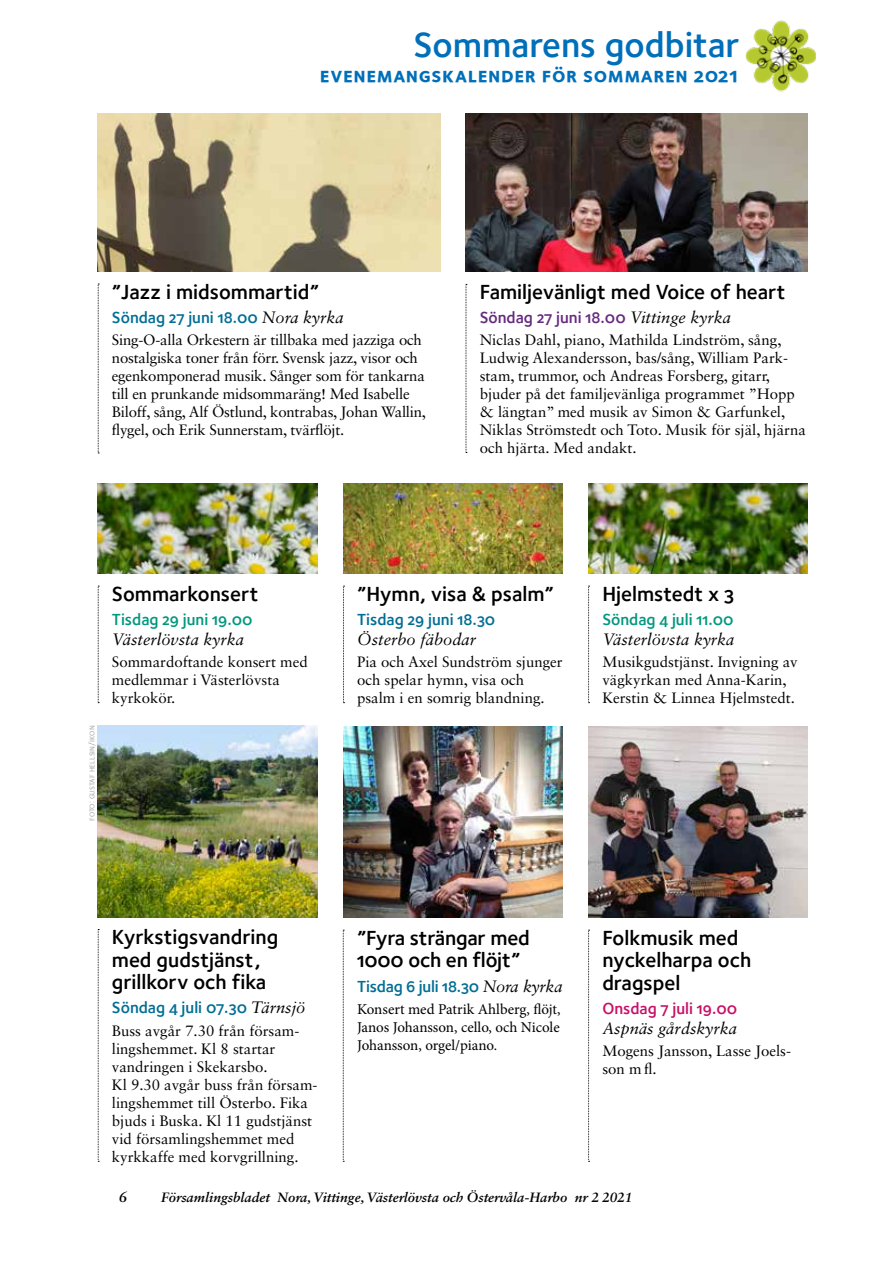
<style>
.page{position:relative;width:893px;height:1263px;background:#fff}
.page>*{position:absolute;margin:0;border:0;box-sizing:border-box;transform-origin:0 0}
.t1{font:36px "Foundry Sterling Demi OSF";color:#006fb9}
.t2{font:21px/22.5px "Foundry Sterling Demi OSF";color:#000}
.t3{font:21px "Foundry Sterling Bold Expert";letter-spacing:.025em;color:#006fb9}
.t4{font:600 21px "Foundry Sterling";color:#000}
.t5{font:16.5px "Foundry Sterling Demi OSF";color:#006e95}
.t6{font:italic 16.5px "Sabon LT Std";color:#000}
.t7{font:16.5px "Foundry Sterling Demi OSF";color:#00977f}
.t8{font:16.5px "Foundry Sterling Demi OSF";color:#66297d}
.t9{font:16.5px "Foundry Sterling Demi OSF";color:#c71066}
.t10{font:15px/18px "Sabon LT Std";color:#000}
.t11{font:15px/18px "Minion Pro";letter-spacing:-.005em;color:#000;text-align:justify}
.t12{font:italic 700 15px "Sabon LT Std";color:#000}
.t13{font:italic 700 13.5px "Sabon LT Std";color:#000}
.t14{font:9px "Foundry Sterling Book Expert";color:#9d9d9c}
.s1{font-family:"Sabon LT Std";font-style:italic;color:#000}
</style>
<div class="page">
<img style="left:745px;top:20px;width:71px;height:72px">
<img style="left:98px;top:114px;width:342px;height:158px">
<svg style="left:98px;top:284px;width:1px;height:170px"></svg>
<img style="left:466px;top:114px;width:342px;height:158px">
<svg style="left:466px;top:284px;width:1px;height:169px"></svg>
<svg style="left:343px;top:586px;width:2px;height:117px"></svg>
<svg style="left:588px;top:586px;width:2px;height:117px"></svg>
<svg style="left:98px;top:586px;width:1px;height:117px"></svg>
<img style="left:98px;top:484px;width:219px;height:90px">
<img style="left:343px;top:483px;width:220px;height:91px">
<img style="left:588px;top:483px;width:220px;height:91px">
<img style="left:98px;top:726px;width:219px;height:191px">
<svg style="left:343px;top:930px;width:1px;height:232px"></svg>
<svg style="left:98px;top:929px;width:1px;height:233px"></svg>
<svg style="left:588px;top:930px;width:2px;height:232px"></svg>
<img style="left:588px;top:726px;width:220px;height:192px">
<img style="left:343px;top:726px;width:220px;height:192px">
<h1 class="t1" style="left:413px;top:24px;width:328px">Sommarens godbitar</h1>
<h2 class="t3" style="left:320px;top:62px;width:419px">evenemangskalender för sommaren 2021</h2>
<h2 class="t2" style="left:112px;top:280px;width:209px">”Jazz i midsommartid”</h2>
<p class="t5" style="left:112px;top:308px;width:233px">Söndag 27 juni 18.00 <span class="s1">Nora kyrka</span></p>
<p class="t10" style="left:112px;top:331px;width:316px">Sing-O-alla Orkestern är tillbaka med jazziga och nostalgiska toner från förr. Svensk jazz, visor och egenkomponerad musik. Sånger som för tankarna till en prunkande midsommaräng! Med Isabelle Biloff, sång, Alf Östlund, kontrabas, Johan Wallin, flygel, och Erik Sunnerstam, tvärflöjt.</p>
<h2 class="t2" style="left:480px;top:280px;width:307px">Familjevänligt med Voice of heart</h2>
<p class="t8" style="left:480px;top:307px;width:253px">Söndag 27 juni 18.00 <span class="s1">Vittinge kyrka</span></p>
<p class="t10" style="left:480px;top:331px;width:328px">Niclas Dahl, piano, Mathilda Lindström, sång, Ludwig Alexandersson, bas/sång, William Park&shy;stam, trummor, och Andreas Forsberg, gitarr, bjuder på det familjevänliga programmet ”Hopp &amp; längtan” med musik av Simon &amp; Garfunkel, Niklas Strömstedt och Toto. Musik för själ, hjärna och hjärta. Med andakt.</p>
<p class="t14" style="left:86px;top:821px;width:97px;rotate:-90deg">foto: gustaf hellsin/ikon</p>
<h2 class="t2" style="left:112px;top:582px;width:148px">Sommarkonsert</h2>
<p class="t7" style="left:112px;top:610px;width:142px">Tisdag 29 juni 19.00</p>
<p class="t6" style="left:112px;top:629px;width:134px">Västerlövsta kyrka</p>
<p class="t10" style="left:112px;top:653px;width:197px">Sommardoftande konsert med medlemmar i Västerlövsta kyrkokör.</p>
<h2 class="t4" style="left:357px;top:581px;width:198px">”Hymn, visa &amp; psalm”</h2>
<p class="t5" style="left:357px;top:610px;width:140px">Tisdag 29 juni 18.30</p>
<p class="t6" style="left:357px;top:629px;width:121px">Österbo fäbodar</p>
<p class="t10" style="left:357px;top:653px;width:207px">Pia och Axel Sundström sjunger och spelar hymn, visa och psalm i en somrig blandning.</p>
<h2 class="t2" style="left:602px;top:582px;width:133px">Hjelmstedt x 3</h2>
<p class="t7" style="left:602px;top:610px;width:133px">Söndag 4 juli 11.00</p>
<p class="t6" style="left:602px;top:629px;width:134px">Västerlövsta kyrka</p>
<p class="t10" style="left:602px;top:653px;width:197px">Musikgudstjänst. Invigning av vägkyrkan med Anna-Karin,<br>Kerstin &amp; Linnea Hjelmstedt.</p>
<h2 class="t2" style="left:112px;top:926px;width:168px">Kyrkstigsvandring med gudstjänst, grillkorv och fika</h2>
<p class="t5" style="left:112px;top:998px;width:195px">Söndag 4 juli 07.30 <span class="s1">Tärnsjö</span></p>
<p class="t10" style="left:112px;top:1021px;width:207px">Buss avgår 7.30 från försam&shy;lingshemmet. Kl 8 startar vandringen i Skekarsbo.<br>Kl 9.30 avgår buss från försam&shy;lingshemmet till Österbo. Fika bjuds i Buska. Kl 11 gudstjänst vid församlingshemmet med kyrkkaffe med korvgrillning.</p>
<h2 class="t2" style="left:357px;top:926px;width:174px">”Fyra strängar med<br>1000 och en flöjt”</h2>
<p class="t5" style="left:357px;top:976px;width:207px">Tisdag 6 juli 18.30 <span class="s1">Nora kyrka</span></p>
<p class="t11" style="left:357px;top:1000px;width:205px">Konsert med Patrik Ahlberg, flöjt, Janos Johansson, cello, och Nicole Johansson, orgel/piano.</p>
<h2 class="t2" style="left:602px;top:926px;width:150px">Folkmusik med nyckelharpa och dragspel</h2>
<p class="t9" style="left:602px;top:999px;width:136px">Onsdag 7 juli 19.00</p>
<p class="t6" style="left:602px;top:1018px;width:136px">Aspnäs gårdskyrka</p>
<p class="t10" style="left:602px;top:1042px;width:190px">Mogens Jansson, Lasse Joels&shy;son m fl.</p>
<p class="t12" style="left:119px;top:1187px;width:10px">6</p>
<p class="t13" style="left:161px;top:1189px;width:472px">Församlingsbladet Nora, Vittinge, Västerlövsta och Östervåla-Harbo nr 2 2021</p>
</div>
